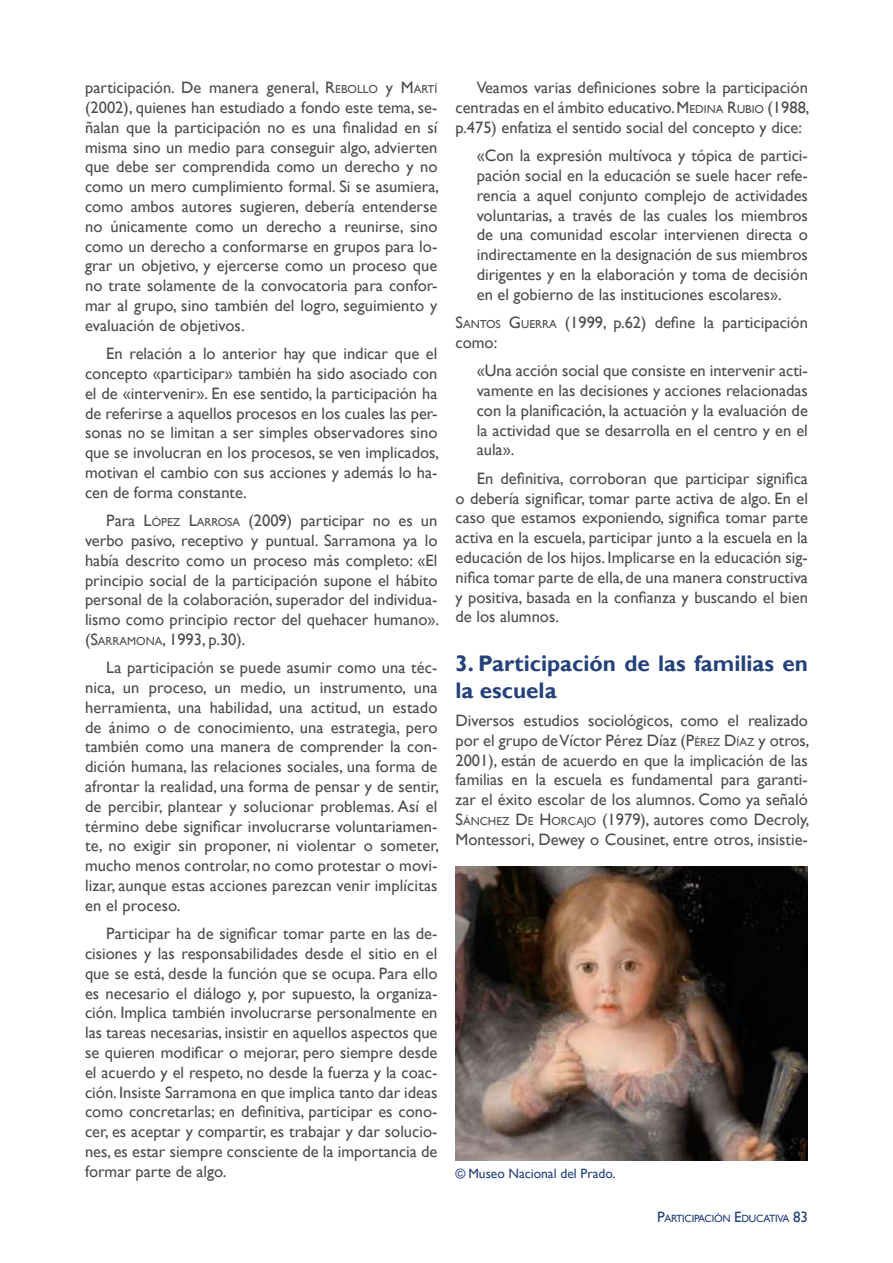
<style>
.page{position:relative;width:893px;height:1263px;background:#fff}
.page>*{position:absolute;margin:0;border:0;box-sizing:border-box;transform-origin:0 0}
.t1{font:700 22.5px/27px "Gill Sans";color:#24417a}
.t2{font:16.5px/19.8px "Gill Sans";color:#4d4d4f;text-align:justify}
.t3{font:13.5px "Gill Sans";color:#24417a}
.t4{font:10.5px "Gill Sans";letter-spacing:-.03em;color:#24417a}
.s1{font-style:inherit}
.s2{font-size:11.55px}
.s3{font-size:15px}
</style>
<div class="page">
<img style="left:455px;top:866px;width:353px;height:294px">
<p class="t2" style="left:85px;top:78px;width:356px">participación. De manera general, <span class="s1">R</span><span class="s2">EBOLLO</span> y <span class="s1">M</span><span class="s2">ARTÍ </span>(2002), quienes han estudiado a fondo este tema, se&shy;ñalan que la participación no es una finalidad en sí misma sino un medio para conseguir algo, advierten que debe ser comprendida como un derecho y no como un mero cumplimiento formal. Si se asumiera, como ambos autores sugieren, debería entenderse no únicamente como un derecho a reunirse, sino como un derecho a conformarse en grupos para lo&shy;grar un objetivo, y ejercerse como un proceso que no trate solamente de la convocatoria para confor&shy;mar al grupo, sino también del logro, seguimiento y evaluación de objetivos.</p>
<p class="t2" style="left:85px;top:344px;width:356px;text-indent:21px">En relación a lo anterior hay que indicar que el concepto «participar» también ha sido asociado con el de «intervenir». En ese sentido, la participación ha de referirse a aquellos procesos en los cuales las per&shy;sonas no se limitan a ser simples observadores sino que se involucran en los procesos, se ven implicados, motivan el cambio con sus acciones y además lo ha&shy;cen de forma constante.</p>
<p class="t2" style="left:85px;top:511px;width:356px;text-indent:21px">Para <span class="s1">L</span><span class="s2">ÓPEZ</span> <span class="s1">L</span><span class="s2">ARROSA</span> (2009) participar no es un verbo pasivo, receptivo y puntual. Sarramona ya lo había descrito como un proceso más completo: «El principio social de la participación supone el hábito personal de la colaboración, superador del individua&shy;lismo como principio rector del quehacer humano». (<span class="s1">S</span><span class="s2">ARRAMONA</span>, 1993, p.30).</p>
<p class="t2" style="left:85px;top:658px;width:356px;text-indent:21px">La participación se puede asumir como una téc&shy;nica, un proceso, un medio, un instrumento, una herramienta, una habilidad, una actitud, un estado de ánimo o de conocimiento, una estrategia, pero también como una manera de comprender la con&shy;dición humana, las relaciones sociales, una forma de afrontar la realidad, una forma de pensar y de sentir, de percibir, plantear y solucionar problemas. Así el término debe significar involucrarse voluntariamen&shy;te, no exigir sin proponer, ni violentar o someter, mucho menos controlar, no como protestar o movi&shy;lizar, aunque estas acciones parezcan venir implícitas en el proceso.</p>
<p class="t2" style="left:85px;top:924px;width:354px;text-indent:21px">Participar ha de significar tomar parte en las de&shy;cisiones y las responsabilidades desde el sitio en el que se está, desde la función que se ocupa. Para ello es necesario el diálogo y, por supuesto, la organiza&shy;ción. Implica también involucrarse personalmente en las tareas necesarias, insistir en aquellos aspectos que se quieren modificar o mejorar, pero siempre desde el acuerdo y el respeto, no desde la fuerza y la coac&shy;ción. Insiste Sarramona en que implica tanto dar ideas como concretarlas; en definitiva, participar es cono&shy;cer, es aceptar y compartir, es trabajar y dar solucio&shy;nes, es estar siempre consciente de la importancia de formar parte de algo.</p>
<p class="t2" style="left:455px;top:78px;width:356px;text-indent:21px">Veamos varias definiciones sobre la participación centradas en el ámbito educativo. <span class="s1">M</span><span class="s2">EDINA</span> <span class="s1">R</span><span class="s2">UBIO</span> (1988, p.475) enfatiza el sentido social del concepto y dice:</p>
<p class="t2" style="left:477px;top:146px;width:333px">«Con la expresión multívoca y tópica de partici&shy;pación social en la educación se suele hacer refe&shy;rencia a aquel conjunto complejo de actividades voluntarias, a través de las cuales los miembros de una comunidad escolar intervienen directa o indirectamente en la designación de sus miembros dirigentes y en la elaboración y toma de decisión en el gobierno de las instituciones escolares».</p>
<p class="t2" style="left:455px;top:313px;width:354px"><span class="s1">S</span><span class="s2">ANTOS</span> <span class="s1">G</span><span class="s2">UERRA</span> (1999, p.62) define la participación como:</p>
<p class="t2" style="left:477px;top:361px;width:333px">«Una acción social que consiste en intervenir acti&shy;vamente en las decisiones y acciones relacionadas con la planificación, la actuación y la evaluación de la actividad que se desarrolla en el centro y en el aula».</p>
<p class="t2" style="left:455px;top:469px;width:354px;text-indent:21px">En definitiva, corroboran que participar significa o debería significar, tomar parte activa de algo. En el caso que estamos exponiendo, significa tomar parte activa en la escuela, participar junto a la escuela en la educación de los hijos. Implicarse en la educación sig&shy;nifica tomar parte de ella, de una manera constructiva y positiva, basada en la confianza y buscando el bien de los alumnos.</p>
<h1 class="t1" style="left:455px;top:650px;width:354px">3. Participación de las familias en la escuela</h1>
<p class="t2" style="left:455px;top:711px;width:356px">Diversos estudios sociológicos, como el realizado por el grupo de Víctor Pérez Díaz (<span class="s1">P</span><span class="s2">ÉREZ</span> <span class="s1">D</span> <span class="s2">ÍAZ</span> y otros, 2001), están de acuerdo en que la implicación de las familias en la escuela es fundamental para garanti&shy;zar el éxito escolar de los alumnos. Como ya señaló <span class="s1">S</span><span class="s2">ÁNCHEZ</span> <span class="s1">D</span> <span class="s2">E</span> <span class="s1">H</span> <span class="s2">ORCAJO</span> (1979), autores como Decroly, Montessori, Dewey o Cousinet, entre otros, insistie-</p>
<p class="t3" style="left:455px;top:1165px;width:161px">© Museo Nacional del Prado.</p>
<p class="t4" style="left:657px;top:1213px;width:152px"><span class="s3">P</span>ARTICIPACIÓN <span class="s3">E</span>DUCATIVA <span class="s3">83</span></p>
</div>
